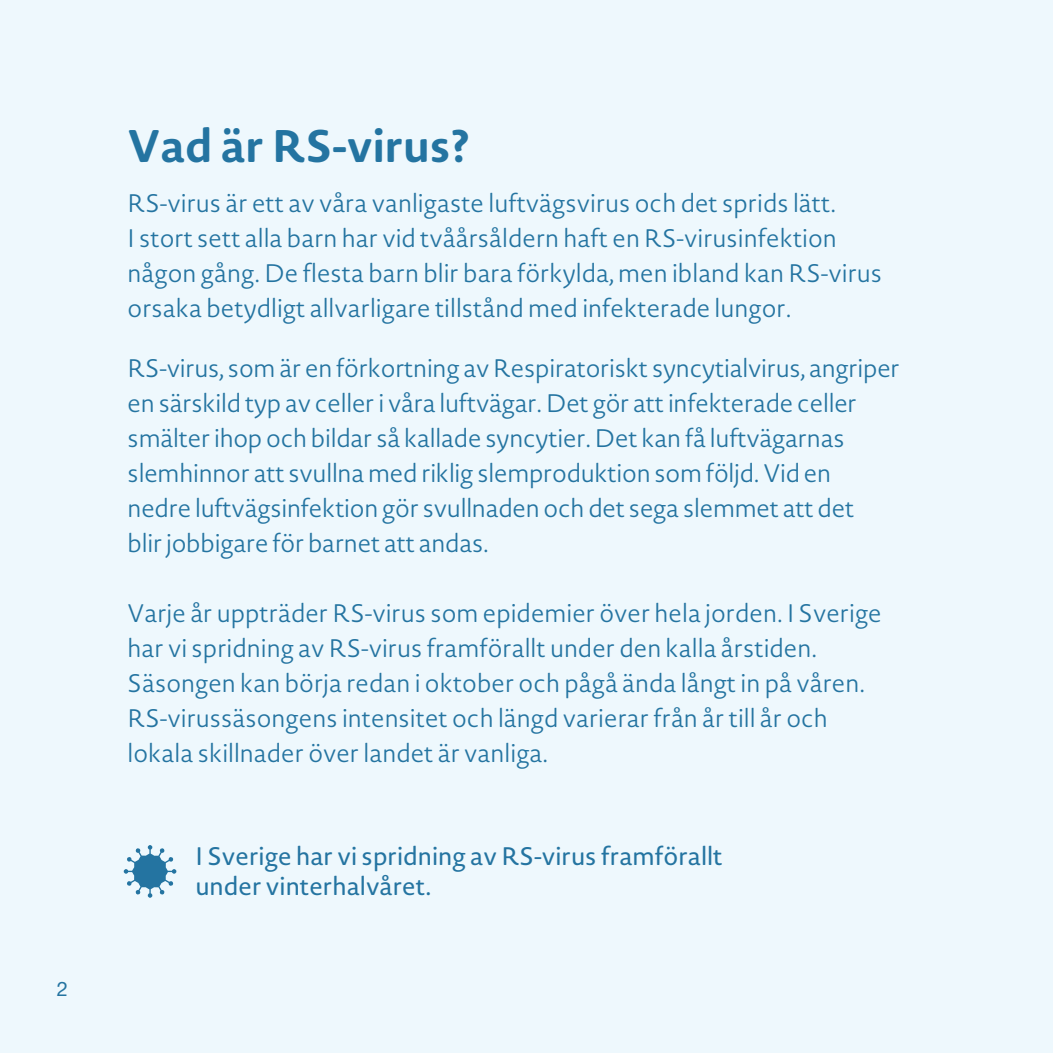
<style>
.page{position:relative;width:1053px;height:1053px;background:#fff}
.page>*{position:absolute;margin:0;border:0;box-sizing:border-box;transform-origin:0 0}
.t1{font:700 45px "Novel Sans Rd Pro";color:#2474a1}
.t2{font:300 25px/35px "Novel Sans Rd Pro";color:#2474a1}
.t3{font:25px/30px "Novel Sans Rd Pro";color:#2474a1}
.t4{font:20px "Helvetica Neue LT Std";color:#2474a1}
</style>
<div class="page">
<div style="left:0;top:0;width:1052px;height:1052px;background:#eef8fd"></div>
<svg style="left:124px;top:845px;width:52px;height:52px"></svg>
<p class="t4" style="left:57px;top:977px;width:13px">2</p>
<h1 class="t1" style="left:128px;top:113px;width:343px">Vad är RS-virus?</h1>
<p class="t2" style="left:128px;top:185px;width:756px">RS-virus är ett av våra vanligaste luftvägsvirus och det sprids lätt.<br>I stort sett alla barn har vid tvåårsåldern haft en RS-virusinfektion någon gång. De flesta barn blir bara förkylda, men ibland kan RS-virus orsaka betydligt allvarligare tillstånd med infekterade lungor.</p>
<p class="t2" style="left:128px;top:350px;width:773px">RS-virus, som är en förkortning av Respiratoriskt syncytialvirus, angriper en särskild typ av celler i våra luftvägar. Det gör att infekterade celler smälter ihop och bildar så kallade syncytier. Det kan få luftvägarnas slemhinnor att svullna med riklig slemproduktion som följd. Vid en nedre luftvägsinfektion gör svullnaden och det sega slemmet att det<br>blir jobbigare för barnet att andas.</p>
<p class="t2" style="left:128px;top:595px;width:755px">Varje år uppträder RS-virus som epidemier över hela jorden. I Sverige har vi spridning av RS-virus framförallt under den kalla årstiden.<br>Säsongen kan börja redan i oktober och pågå ända långt in på våren.<br>RS-virussäsongens intensitet och längd varierar från år till år och lokala skillnader över landet är vanliga.</p>
<p class="t3" style="left:195px;top:840px;width:528px">I Sverige har vi spridning av RS-virus framförallt under vinterhalvåret.</p>
</div>
